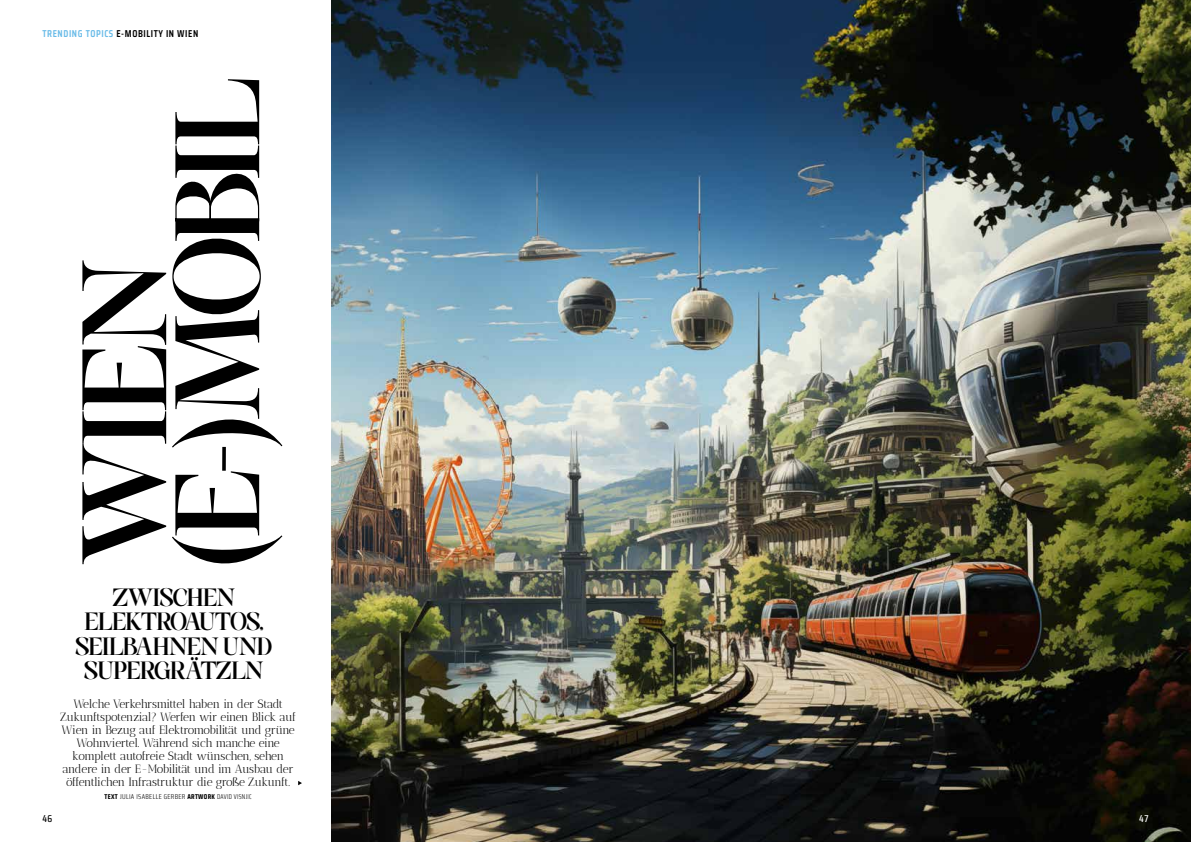
<style>
.page{position:relative;width:1191px;height:842px;background:#fff}
.page>*{position:absolute;margin:0;border:0;box-sizing:border-box;transform-origin:0 0}
.t1{font:700 119.6px/93px "Shocka Serif";letter-spacing:-.02em;color:#000}
.t2{font:700 25px/24.5px "Shocka Serif";letter-spacing:-.02em;color:#000;text-align:center}
.t3{font:12px/13px "Antic Didone";letter-spacing:-.05em;color:#000;text-align:center}
.t4{font:600 10px "Saira Condensed";letter-spacing:.06em;color:#000}
.t5{font:500 10px "Saira Condensed";color:#000}
.t6{font:500 10px "Saira Condensed";color:#fff}
.t7{font:300 7px "Saira Condensed";letter-spacing:.05em;color:#000}
.s1{color:#69bbe8}
.s2{font-weight:700}
</style>
<div class="page">
<img style="left:332px;top:0;width:859px;height:842px">
<svg style="left:298px;top:781px;width:4px;height:4px"></svg>
<p class="t4" style="left:43px;top:26px;width:157px"><span class="s1">TRENDING TOPICS</span> E-MOBILITY IN WIEN</p>
<h1 class="t1" style="left:75px;top:565px;width:489px;rotate:-90deg">WIEN (E-)MOBIL</h1>
<h2 class="t2" style="left:76px;top:584px;width:198px">ZWISCHEN<br>ELEKTROAUTOS,<br>SEILBAHNEN UND<br>SUPERGRÄTZLN</h2>
<p class="t3" style="left:60px;top:698px;width:238px">Welche Verkehrsmittel haben in der Stadt Zukunftspotenzial? Werfen wir einen Blick auf Wien in Bezug auf Elektromobilität und grüne Wohnviertel. Während sich manche eine komplett autofreie Stadt wünschen, sehen andere in der E-Mobilität und im Ausbau der öffentlichen Infrastruktur die große Zukunft.</p>
<p class="t7" style="left:104px;top:792px;width:149px"><span class="s2">TEXT</span> JULIA ISABELLE GERBER <span class="s2">ARTWORK</span> DAVID VISNJIC</p>
<p class="t5" style="left:43px;top:811px;width:11px">46</p>
<p class="t6" style="left:1139px;top:811px;width:11px">47</p>
</div>
